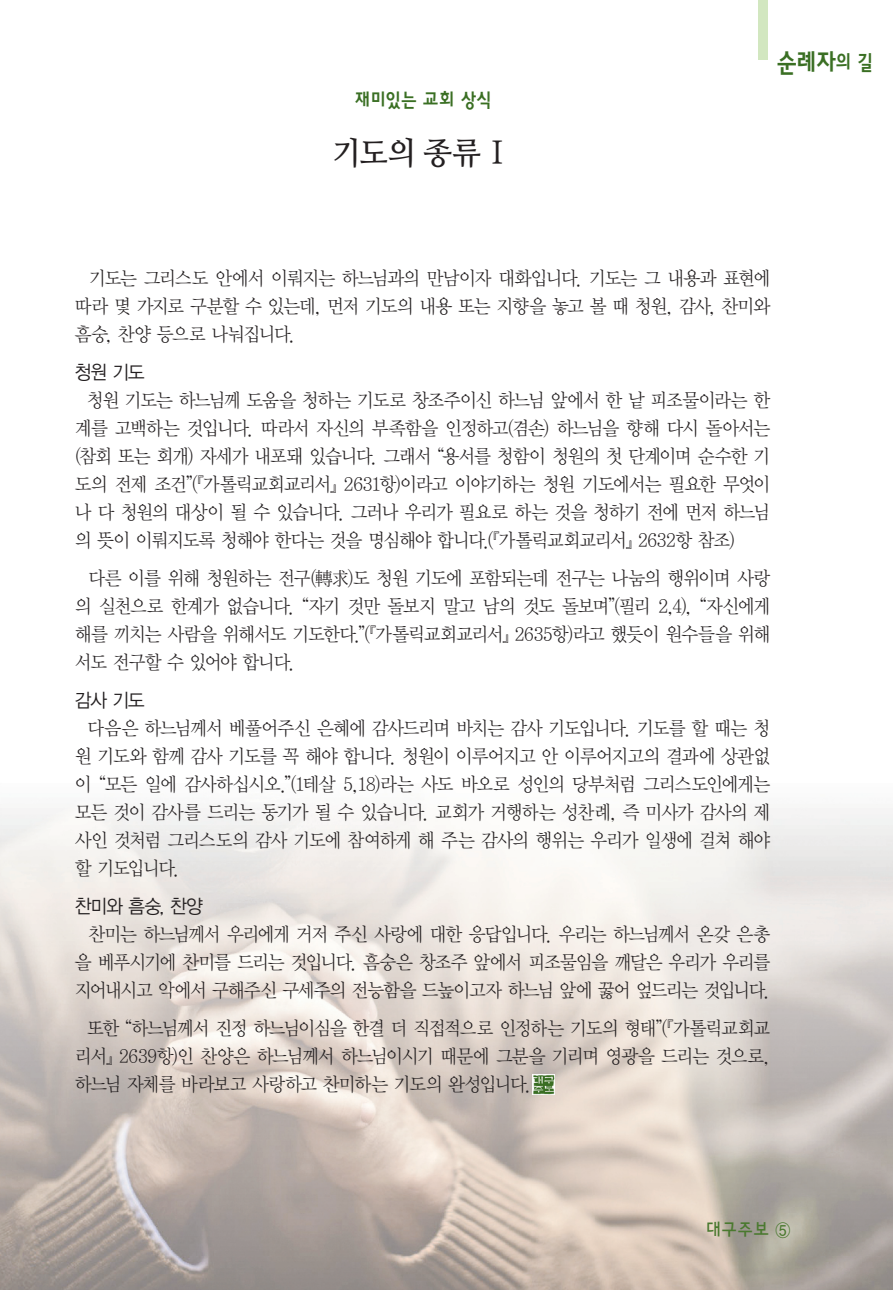
<style>
.page{position:relative;width:893px;height:1290px;background:#fff}
.page>*{position:absolute;margin:0;border:0;box-sizing:border-box;transform-origin:0 0}
.t1{font:31.5px "Nanum Myeongjo OTF Bold";color:#231f20;scale:.95 1}
.t2{font:26.25px "YDVYGO24";color:#3a6f23;scale:.85 1}
.t3{font:19.25px/28px "YDVY Mj O32";letter-spacing:-.06em;color:#231f20;text-align:justify;scale:.93 1}
.t4{font:19.25px "YDVYGO32";letter-spacing:-.04em;color:#231f20;scale:.93 1}
.t5{font:19.25px "YDVYGO24";letter-spacing:-.005em;color:#3a6f23;scale:.9 1}
.t6{font:19.25px "YDVYGO23";color:#4a792f;scale:.9 1}
.s1{font-size:21px}
</style>
<div class="page">
<img style="left:0;top:804px;width:893px;height:486px">
<div style="left:758px;top:0;width:10px;height:59px;background:#d2e7c0"></div>
<img style="left:533px;top:1074px;width:22px;height:20px">
<p class="t5" style="left:355px;top:89px;width:154px">재미있는 교회 상식</p>
<h1 class="t1" style="left:333px;top:133px;width:190px">기도의 종류 Ⅰ</h1>
<h2 class="t2" style="left:777px;top:48px;width:115px">순례자<span class="s1">의 길</span></h2>
<p class="t3" style="left:75px;top:264px;width:749px;text-indent:14px">기도는 그리스도 안에서 이뤄지는 하느님과의 만남이자 대화입니다. 기도는 그 내용과 표현에 따라 몇 가지로 구분할 수 있는데, 먼저 기도의 내용 또는 지향을 놓고 볼 때 청원, 감사, 찬미와 흠숭, 찬양 등으로 나눠집니다.</p>
<p class="t4" style="left:75px;top:361px;width:77px">청원 기도</p>
<p class="t3" style="left:75px;top:386px;width:749px;text-indent:12px">청원 기도는 하느님께 도움을 청하는 기도로 창조주이신 하느님 앞에서 한 낱 피조물이라는 한 계를 고백하는 것입니다. 따라서 자신의 부족함을 인정하고(겸손) 하느님을 향해 다시 돌아서는 (참회 또는 회개) 자세가 내포돼 있습니다. 그래서 “용서를 청함이 청원의 첫 단계이며 순수한 기 도의 전제 조건”(『가톨릭교회교리서』 2631항)이라고 이야기하는 청원 기도에서는 필요한 무엇이 나 다 청원의 대상이 될 수 있습니다. 그러나 우리가 필요로 하는 것을 청하기 전에 먼저 하느님 의 뜻이 이뤄지도록 청해야 한다는 것을 명심해야 합니다.(『가톨릭교회교리서』 2632항 참조)</p>
<p class="t3" style="left:75px;top:564px;width:749px;text-indent:14px">다른 이를 위해 청원하는 전구(轉求)도 청원 기도에 포함되는데 전구는 나눔의 행위이며 사랑 의 실천으로 한계가 없습니다. “자기 것만 돌보지 말고 남의 것도 돌보며”(필리 2,4), “자신에게 해를 끼치는 사람을 위해서도 기도한다.”(『가톨릭교회교리서』 2635항)라고 했듯이 원수들을 위해 서도 전구할 수 있어야 합니다.</p>
<p class="t4" style="left:75px;top:689px;width:77px">감사 기도</p>
<p class="t3" style="left:75px;top:714px;width:749px;text-indent:13px">다음은 하느님께서 베풀어주신 은혜에 감사드리며 바치는 감사 기도입니다. 기도를 할 때는 청 원 기도와 함께 감사 기도를 꼭 해야 합니다. 청원이 이루어지고 안 이루어지고의 결과에 상관없 이 “모든 일에 감사하십시오.”(1테살 5,18)라는 사도 바오로 성인의 당부처럼 그리스도인에게는 모든 것이 감사를 드리는 동기가 될 수 있습니다. 교회가 거행하는 성찬례, 즉 미사가 감사의 제 사인 것처럼 그리스도의 감사 기도에 참여하게 해 주는 감사의 행위는 우리가 일생에 걸쳐 해야 할 기도입니다.</p>
<p class="t4" style="left:75px;top:895px;width:139px">찬미와 흠숭, 찬양</p>
<p class="t3" style="left:75px;top:920px;width:749px;text-indent:14px">찬미는 하느님께서 우리에게 거저 주신 사랑에 대한 응답입니다. 우리는 하느님께서 온갖 은총 을 베푸시기에 찬미를 드리는 것입니다. 흠숭은 창조주 앞에서 피조물임을 깨달은 우리가 우리를 지어내시고 악에서 구해주신 구세주의 전능함을 드높이고자 하느님 앞에 꿇어 엎드리는 것입니다.</p>
<p class="t3" style="left:75px;top:1014px;width:749px;text-indent:12px">또한 “하느님께서 진정 하느님이심을 한결 더 직접적으로 인정하는 기도의 형태”(『가톨릭교회교 리서』 2639항)인 찬양은 하느님께서 하느님이시기 때문에 그분을 기리며 영광을 드리는 것으로, 하느님 자체를 바라보고 사랑하고 찬미하는 기도의 완성입니다.</p>
<p class="t6" style="left:706px;top:1219px;width:96px">대구주보 ⑤</p>
</div>
